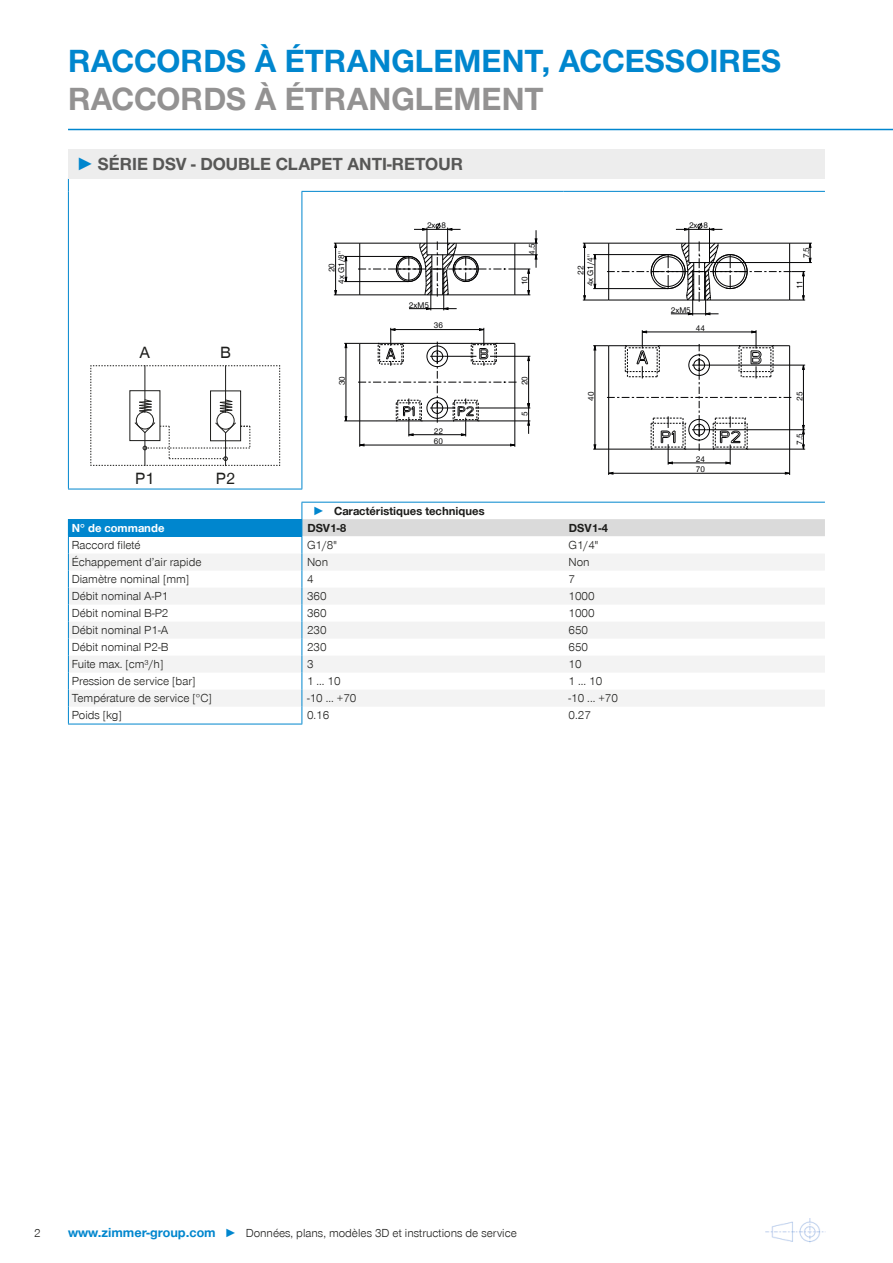
<style>
.page{position:relative;width:893px;height:1263px;background:#fff}
.page>*{position:absolute;margin:0;border:0;box-sizing:border-box;transform-origin:0 0}
.t1{font:700 33px "Zimmer Group Sans Global";color:#0086ce}
.t2{font:700 33px "Zimmer Group Sans Global";color:#939292}
.t3{font:700 18px "Zimmer Group Sans Global";color:#575756}
.t4{font:16.8px "Zimmer Group Sans Global";color:#1d1d1b}
.t5{font:300 12px "Zimmer Group Sans Global";color:#1d1d1b}
.t6{font:700 12px "Zimmer Group Sans Global";color:#1d1d1b}
.t7{font:700 12px "Zimmer Group Sans Global";color:#fff}
.t8{font:8.55px "Zimmer Group Sans Global";color:#020203}
.s1{font-family:"Zimmer Group Sans";color:#0086ce}
.s2{color:#0086ce}
.s3{font-weight:700;font-size:13.5px;color:#0086ce}
</style>
<div class="page">
<img style="left:765px;top:1218px;width:59px;height:25px">
<hr style="left:68px;top:129px;width:825px;height:1px;background:#0086ce">
<div style="left:68px;top:519px;width:234px;height:17px;background:#0086ce"></div>
<svg style="left:69px;top:554px;width:233px;height:153px;fill:#f3f3f3"></svg>
<hr style="left:68px;top:724px;width:234px;height:1px;background:#0086ce">
<hr style="left:68px;top:536px;width:234px;height:1px;background:#0086ce">
<svg style="left:68px;top:537px;width:1px;height:187px"></svg>
<svg style="left:302px;top:502px;width:523px;height:222px"></svg>
<hr style="left:302px;top:191px;width:261px;height:1px;background:#0086ce">
<hr style="left:302px;top:192px;width:1px;height:297px;background:#0086ce">
<hr style="left:563px;top:191px;width:262px;height:1px;background:#0086ce">
<svg style="left:68px;top:179px;width:1px;height:12px"></svg>
<hr style="left:68px;top:191px;width:1px;height:298px;background:#0086ce">
<hr style="left:68px;top:489px;width:234px;height:1px;background:#0086ce">
<svg style="left:90px;top:365px;width:190px;height:101px"></svg>
<svg style="left:344px;top:328px;width:186px;height:119px"></svg>
<svg style="left:334px;top:223px;width:204px;height:87px"></svg>
<svg style="left:593px;top:330px;width:212px;height:145px"></svg>
<svg style="left:583px;top:223px;width:229px;height:93px"></svg>
<div style="left:68px;top:149px;width:757px;height:30px;background:#ededed"></div>
<h1 class="t1" style="left:68px;top:42px;width:715px">RACCORDS À ÉTRANGLEMENT, ACCESSOIRES</h1>
<h1 class="t2" style="left:68px;top:79px;width:477px">RACCORDS À ÉTRANGLEMENT</h1>
<h2 class="t3" style="left:77px;top:153px;width:388px"><span class="s1">►</span> SÉRIE DSV - DOUBLE CLAPET ANTI-RETOUR</h2>
<h3 class="t4" style="left:139px;top:342px;width:12px">A</h3>
<h3 class="t4" style="left:220px;top:342px;width:12px">B</h3>
<h3 class="t4" style="left:135px;top:469px;width:21px">P1</h3>
<h3 class="t4" style="left:216px;top:469px;width:21px">P2</h3>
<p class="t8" style="left:336px;top:284px;width:33px;rotate:-90deg">4x G1/8"</p>
<p class="t8" style="left:327px;top:272px;width:11px;rotate:-90deg">20</p>
<p class="t8" style="left:337px;top:385px;width:11px;rotate:-90deg">30</p>
<p class="t8" style="left:427px;top:220px;width:21px">2x 8</p>
<p class="t8" style="left:409px;top:300px;width:21px">2xM5</p>
<p class="t8" style="left:434px;top:321px;width:11px">36</p>
<p class="t8" style="left:434px;top:426px;width:11px">22</p>
<p class="t8" style="left:434px;top:436px;width:11px">60</p>
<p class="t6" style="left:313px;top:503px;width:173px"><span class="s2">►</span> Caractéristiques techniques</p>
<p class="t8" style="left:527px;top:255px;width:13px;rotate:-90deg">4.5</p>
<p class="t8" style="left:520px;top:285px;width:11px;rotate:-90deg">10</p>
<p class="t8" style="left:520px;top:385px;width:11px;rotate:-90deg">20</p>
<p class="t8" style="left:520px;top:416px;width:6px;rotate:-90deg">5</p>
<p class="t8" style="left:585px;top:286px;width:33px;rotate:-90deg">4x G1/4"</p>
<p class="t8" style="left:575px;top:275px;width:11px;rotate:-90deg">22</p>
<p class="t8" style="left:586px;top:401px;width:11px;rotate:-90deg">40</p>
<p class="t7" style="left:72px;top:520px;width:94px">N° de commande</p>
<p class="t6" style="left:307px;top:520px;width:41px">DSV1-8</p>
<p class="t6" style="left:569px;top:520px;width:41px">DSV1-4</p>
<p class="t5" style="left:72px;top:538px;width:70px">Raccord fileté</p>
<p class="t5" style="left:307px;top:538px;width:31px">G1/8"</p>
<p class="t5" style="left:568px;top:538px;width:31px">G1/4"</p>
<p class="t5" style="left:72px;top:555px;width:131px">Échappement d’air rapide</p>
<p class="t5" style="left:307px;top:555px;width:23px">Non</p>
<p class="t5" style="left:568px;top:555px;width:23px">Non</p>
<p class="t5" style="left:72px;top:572px;width:119px">Diamètre nominal [mm]</p>
<p class="t5" style="left:307px;top:572px;width:8px">4</p>
<p class="t5" style="left:568px;top:572px;width:8px">7</p>
<p class="t5" style="left:72px;top:589px;width:98px">Débit nominal A-P1</p>
<p class="t5" style="left:307px;top:589px;width:21px">360</p>
<p class="t5" style="left:568px;top:589px;width:28px">1000</p>
<p class="t5" style="left:72px;top:606px;width:98px">Débit nominal B-P2</p>
<p class="t5" style="left:307px;top:606px;width:21px">360</p>
<p class="t5" style="left:568px;top:606px;width:28px">1000</p>
<p class="t5" style="left:72px;top:623px;width:98px">Débit nominal P1-A</p>
<p class="t5" style="left:307px;top:623px;width:21px">230</p>
<p class="t5" style="left:568px;top:623px;width:21px">650</p>
<p class="t5" style="left:72px;top:640px;width:98px">Débit nominal P2-B</p>
<p class="t5" style="left:307px;top:640px;width:21px">230</p>
<p class="t5" style="left:568px;top:640px;width:21px">650</p>
<p class="t5" style="left:72px;top:657px;width:93px">Fuite max. [cm³/h]</p>
<p class="t5" style="left:307px;top:657px;width:8px">3</p>
<p class="t5" style="left:568px;top:657px;width:15px">10</p>
<p class="t5" style="left:72px;top:674px;width:125px">Pression de service [bar]</p>
<p class="t5" style="left:307px;top:674px;width:35px">1 ... 10</p>
<p class="t5" style="left:568px;top:674px;width:35px">1 ... 10</p>
<p class="t5" style="left:72px;top:691px;width:141px">Température de service [°C]</p>
<p class="t5" style="left:307px;top:691px;width:51px">-10 ... +70</p>
<p class="t5" style="left:568px;top:691px;width:51px">-10 ... +70</p>
<p class="t5" style="left:72px;top:708px;width:52px">Poids [kg]</p>
<p class="t5" style="left:307px;top:708px;width:24px">0.16</p>
<p class="t5" style="left:568px;top:708px;width:24px">0.27</p>
<p class="t8" style="left:689px;top:220px;width:21px">2x 8</p>
<p class="t8" style="left:671px;top:305px;width:21px">2xM5</p>
<p class="t8" style="left:696px;top:323px;width:11px">44</p>
<p class="t8" style="left:696px;top:454px;width:11px">24</p>
<p class="t8" style="left:696px;top:464px;width:11px">70</p>
<p class="t8" style="left:801px;top:258px;width:13px;rotate:-90deg">7.5</p>
<p class="t8" style="left:794px;top:289px;width:11px;rotate:-90deg">11</p>
<p class="t8" style="left:794px;top:401px;width:11px;rotate:-90deg">25</p>
<p class="t8" style="left:794px;top:445px;width:13px;rotate:-90deg">7.5</p>
<p class="t5" style="left:34px;top:1226px;width:8px">2</p>
<p class="t5" style="left:68px;top:1226px;width:450px"><span class="s3">www.zimmer-group.com</span> <span class="s2">►</span> Données, plans, modèles 3D et instructions de service</p>
</div>
